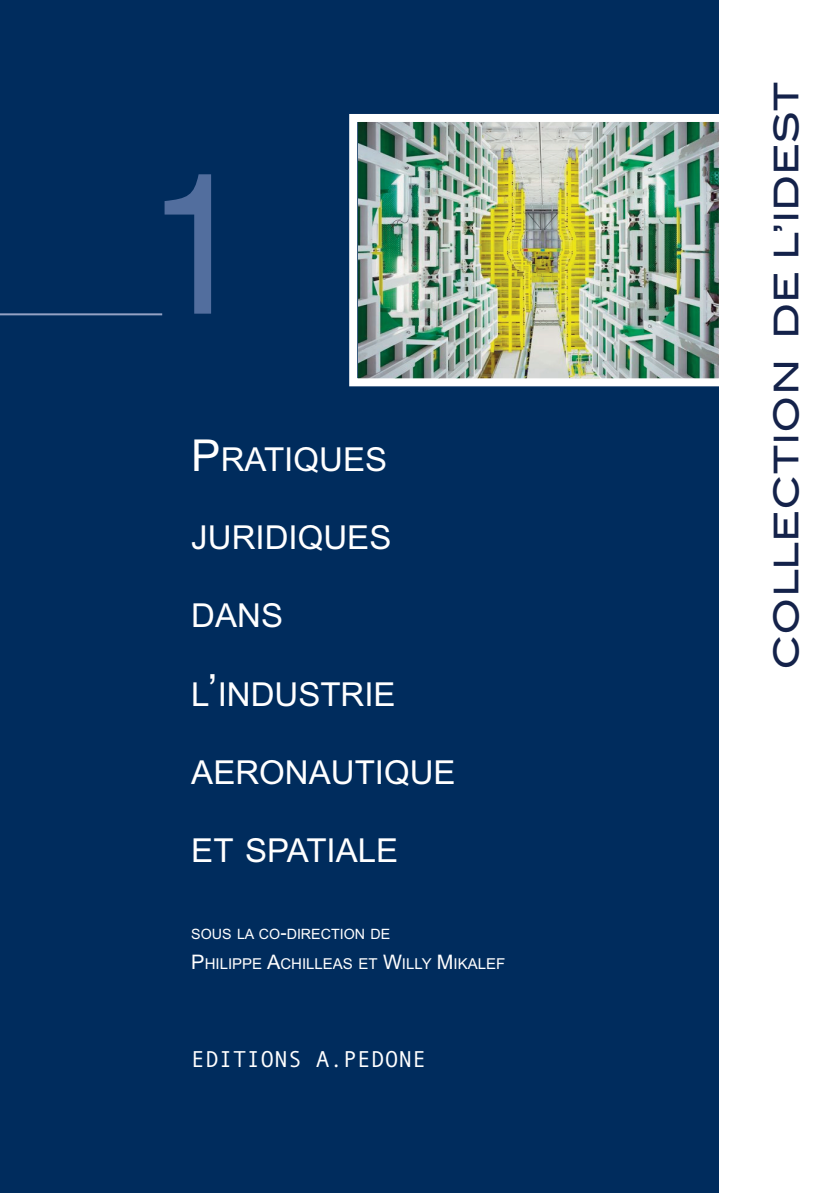
<style>
.page{position:relative;width:837px;height:1193px;background:#fff}
.page>*{position:absolute;margin:0;border:0;box-sizing:border-box;transform-origin:0 0}
.t1{font:200px "Helvetica";color:#526e9e;scale:.9 1}
.t2{font:34px "Blair Md ITCTT Medium";color:#14224a}
.t3{font:33px "Arial";color:#fff}
.t4{font:23px "Andale Mono";color:#fff}
.t5{font:15px "Arial";color:#fff}
.t6{font:14.2px "Arial";color:#fff}
.s1{font-size:44px}
.s2{font-size:19px}
.s3{font-size:20px}
</style>
<div class="page">
<div style="left:0;top:0;width:718px;height:1192px;background:#002c5d"></div>
<img style="left:358px;top:123px;width:359px;height:254px">
<div style="left:349px;top:114px;width:377px;height:272px;border:8px solid #fff"></div>
<hr style="left:0;top:313px;width:162px;height:2px;background:#94a2c4">
<h1 class="t1" style="left:147px;top:170px;width:113px">1</h1>
<p class="t3" style="left:191px;top:440px;width:197px"><span class="s1">P</span>RATIQUES</p>
<p class="t3" style="left:191px;top:518px;width:201px">JURIDIQUES</p>
<p class="t3" style="left:191px;top:596px;width:93px">DANS</p>
<p class="t3" style="left:191px;top:674px;width:206px">L<span class="s1">’</span>INDUSTRIE</p>
<p class="t3" style="left:191px;top:752px;width:266px">AERONAUTIQUE</p>
<p class="t3" style="left:191px;top:830px;width:208px">ET SPATIALE</p>
<p class="t6" style="left:191px;top:925px;width:200px">SOUS LA CO<span class="s2">-</span>DIRECTION DE</p>
<p class="t5" style="left:191px;top:954px;width:315px"><span class="s3">P</span>HILIPPE <span class="s3">A</span>CHILLEAS ET <span class="s3">W</span>ILLY <span class="s3">M</span>IKALEF</p>
<p class="t4" style="left:191px;top:1045px;width:236px">EDITIONS A.PEDONE</p>
<p class="t2" style="left:766px;top:670px;width:590px;rotate:-90deg">COLLECTION DE L’IDEST</p>
</div>
